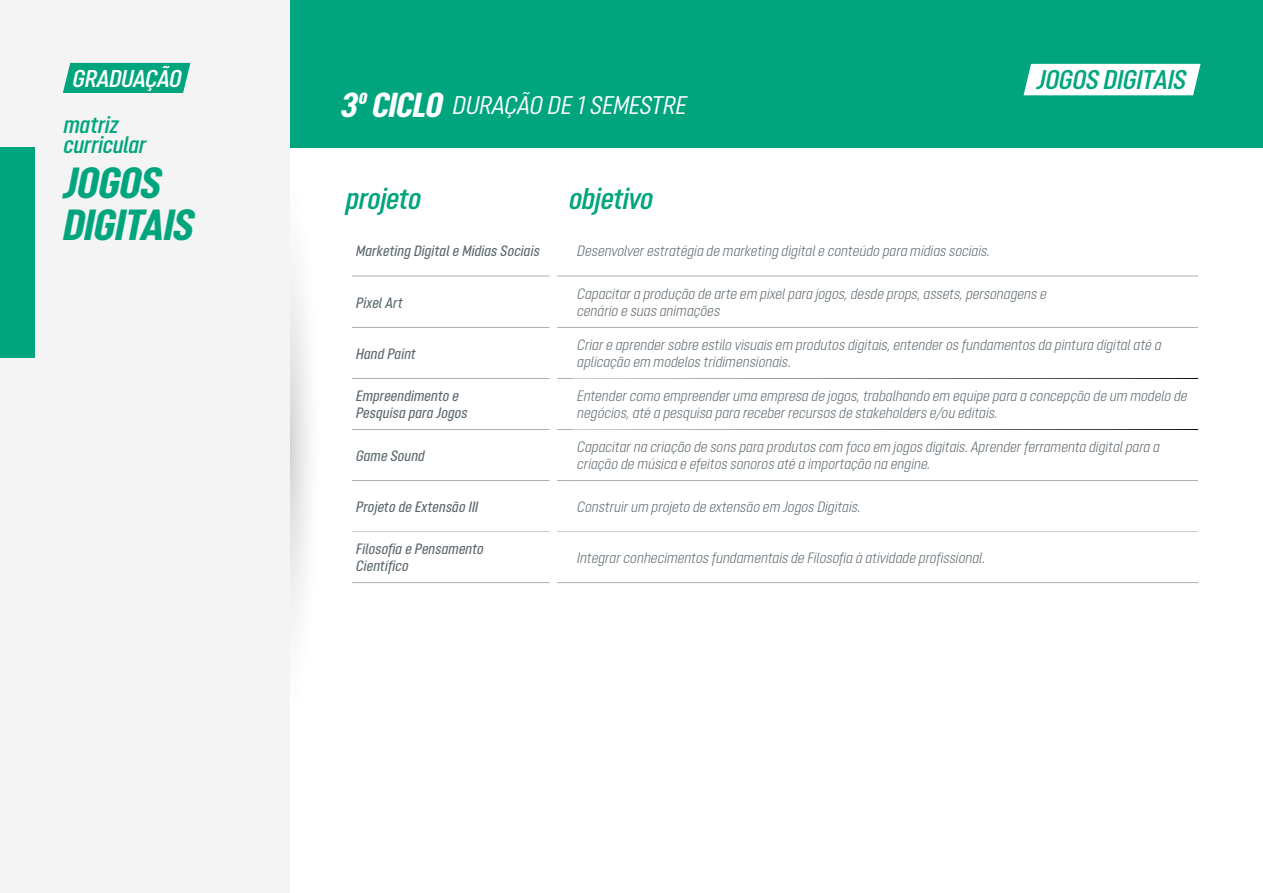
<style>
.page{position:relative;width:1263px;height:893px;background:#fff}
.page>*{position:absolute;margin:0;border:0;box-sizing:border-box;transform-origin:0 0}
.t1{font:italic 800 43.5px/42px "Opinion Pro Condensed";color:#00a57e}
.t2{font:italic 600 30px "Opinion Pro Condensed";color:#00a57e}
.t3{font:italic 600 27px "Opinion Pro Condensed";color:#00a67d}
.t4{font:italic 25.5px "Opinion Pro Condensed";color:#fff}
.t5{font:italic 600 24.3px "Opinion Pro Condensed";color:#fff}
.t6{font:italic 600 23.85px/20.1px "Opinion Pro Condensed";color:#00a57e}
.t7{font:italic 300 15px/16.5px "Opinion Pro Condensed";color:#5d686e}
.t8{font:italic 300 15px "Opinion Pro Condensed";color:#5c686e}
.t9{font:italic 500 15px/16.5px "Opinion Pro Condensed";letter-spacing:.01em;color:#5c686e}
.s1{font-weight:800;font-size:34.65px}
</style>
<div class="page">
<div style="left:0;top:0;width:1263px;height:147px;background:#00a57e"></div>
<img style="left:289px;top:147px;width:33px;height:599px">
<div style="left:0;top:0;width:289px;height:893px;background:#f5f4f4"></div>
<div style="left:0;top:147px;width:34px;height:211px;background:#00a57e"></div>
<hr style="left:352px;top:276px;width:221px;height:1px;background:#b5aeac">
<hr style="left:573px;top:276px;width:625px;height:1px;background:#b5aeac">
<hr style="left:352px;top:327px;width:221px;height:1px;background:#b5aeac">
<hr style="left:573px;top:327px;width:625px;height:1px;background:#b5aeac">
<hr style="left:352px;top:378px;width:221px;height:1px;background:#b5aeac">
<hr style="left:352px;top:429px;width:221px;height:1px;background:#b5aeac">
<hr style="left:352px;top:480px;width:221px;height:1px;background:#b5aeac">
<hr style="left:573px;top:480px;width:625px;height:1px;background:#b5aeac">
<hr style="left:352px;top:531px;width:221px;height:1px;background:#c9cacd">
<hr style="left:573px;top:531px;width:625px;height:1px;background:#c9cacd">
<hr style="left:352px;top:582px;width:221px;height:1px;background:#b5aeac">
<hr style="left:573px;top:582px;width:625px;height:1px;background:#b5aeac">
<svg style="left:62px;top:62px;width:129px;height:31px;background:#17ac89"></svg>
<div style="left:550px;top:181px;width:7px;height:669px;background:#fff"></div>
<div style="left:1023px;top:64px;width:177px;height:31px;background:#fff"></div>
<h3 class="t5" style="left:73px;top:64px;width:110px">GRADUAÇÃO</h3>
<h3 class="t6" style="left:64px;top:114px;width:84px">matriz curricular</h3>
<h1 class="t1" style="left:64px;top:161px;width:132px">JOGOS<br>DIGITAIS</h1>
<h3 class="t4" style="left:341px;top:91px;width:347px"><span class="s1">3º CICLO</span> DURAÇÃO DE 1 SEMESTRE</h3>
<h2 class="t2" style="left:346px;top:181px;width:77px">projeto</h2>
<h2 class="t2" style="left:569px;top:181px;width:86px">objetivo</h2>
<h3 class="t3" style="left:1037px;top:64px;width:151px">JOGOS DIGITAIS</h3>
<p class="t9" style="left:356px;top:243px;width:185px">Marketing Digital e Mídias Sociais</p>
<p class="t8" style="left:577px;top:242px;width:415px">Desenvolver estratégia de marketing digital e conteúdo para mídias sociais.</p>
<p class="t9" style="left:356px;top:294px;width:48px">Pixel Art</p>
<p class="t7" style="left:577px;top:286px;width:471px">Capacitar a produção de arte em pixel para jogos, desde props, assets, personagens e cenário e suas animações</p>
<p class="t9" style="left:356px;top:345px;width:61px">Hand Paint</p>
<p class="t7" style="left:577px;top:337px;width:586px">Criar e aprender sobre estilo visuais em produtos digitais, entender os fundamentos da pintura digital até a aplicação em modelos tridimensionais.</p>
<p class="t9" style="left:356px;top:388px;width:113px">Empreendimento e<br>Pesquisa para Jogos</p>
<p class="t7" style="left:577px;top:388px;width:612px">Entender como empreender uma empresa de jogos, trabalhando em equipe para a concepção de um modelo de negócios, até a pesquisa para receber recursos de stakeholders e/ou editais.</p>
<p class="t9" style="left:356px;top:447px;width:70px">Game Sound</p>
<p class="t7" style="left:577px;top:439px;width:584px">Capacitar na criação de sons para produtos com foco em jogos digitais. Aprender ferramenta digital para a criação de música e efeitos sonoros até a importação na engine.</p>
<p class="t9" style="left:356px;top:498px;width:124px">Projeto de Extensão III</p>
<p class="t8" style="left:577px;top:498px;width:285px">Construir um projeto de extensão em Jogos Digitais.</p>
<p class="t9" style="left:356px;top:541px;width:129px">Filosofia e Pensamento<br>Científico</p>
<p class="t8" style="left:577px;top:549px;width:410px">Integrar conhecimentos fundamentais de Filosofia à atividade profissional.</p>
</div>
